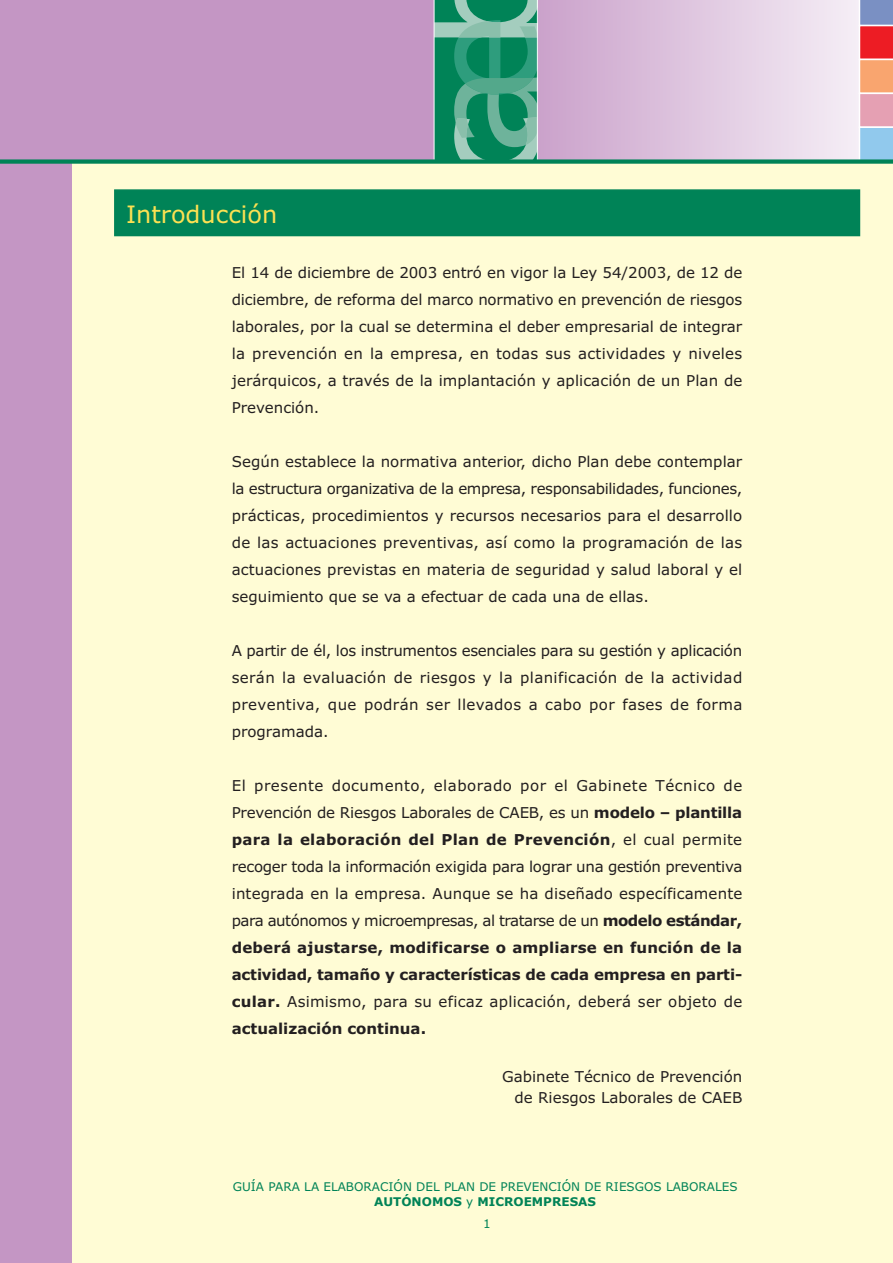
<style>
.page{position:relative;width:893px;height:1263px;background:#fff}
.page>*{position:absolute;margin:0;border:0;box-sizing:border-box;transform-origin:0 0}
.t1{font:24px "Verdana";color:#fce152}
.t2{font:15px/27px "Verdana";letter-spacing:.005em;color:#231f20;text-align:justify}
.t3{font:12px/15px "Verdana";color:#008357;text-align:center}
.s1{font-weight:700}
</style>
<div class="page">
<div style="left:0;top:162px;width:72px;height:1101px;background:#c496c4"></div>
<div style="left:72px;top:163px;width:820px;height:1100px;background:#fffcd5"></div>
<div style="left:114px;top:189px;width:746px;height:47px;background:#008357;border:2px solid #008357"></div>
<svg style="left:538px;top:0;width:320px;height:159px;background:#dfc7e0"></svg>
<hr style="left:892px;top:0;width:1px;height:162px;background:#fbf9fc">
<div style="left:0;top:0;width:487px;height:162px;background:#c496c4"></div>
<svg style="left:433px;top:0;width:105px;height:159px;background:#399c7b"></svg>
<svg style="left:858px;top:0;width:34px;height:159px;background:#cd969f"></svg>
<div style="left:0;top:159px;width:892px;height:5px;background:#008357"></div>
<h1 class="t1" style="left:126px;top:205px;width:153px">Introducción</h1>
<p class="t2" style="left:232px;top:260px;width:512px">El 14 de diciembre de 2003 entró en vigor la Ley 54/2003, de 12 de diciembre, de reforma del marco normativo en prevención de riesgos laborales, por la cual se determina el deber empresarial de integrar la prevención en la empresa, en todas sus actividades y niveles jerárquicos, a través de la implantación y aplicación de un Plan de Prevención.</p>
<p class="t2" style="left:232px;top:449px;width:512px">Según establece la normativa anterior, dicho Plan debe contemplar la estructura organizativa de la empresa, responsabilidades, funciones, prácticas, procedimientos y recursos necesarios para el desarrollo de las actuaciones preventivas, así como la programación de las actuaciones previstas en materia de seguridad y salud laboral y el seguimiento que se va a efectuar de cada una de ellas.</p>
<p class="t2" style="left:232px;top:638px;width:512px">A partir de él, los instrumentos esenciales para su gestión y aplicación serán la evaluación de riesgos y la planificación de la actividad preventiva, que podrán ser llevados a cabo por fases de forma programada.</p>
<p class="t2" style="left:232px;top:773px;width:512px">El presente documento, elaborado por el Gabinete Técnico de Prevención de Riesgos Laborales de CAEB, es un <span class="s1">modelo – plantilla para la elaboración del Plan de Prevención</span>, el cual permite recoger toda la información exigida para lograr una gestión preventiva integrada en la empresa. Aunque se ha diseñado específicamente para autónomos y microempresas, al tratarse de un <span class="s1">modelo estándar, deberá ajustarse, modificarse o ampliarse en función de la actividad, tamaño y características de cada empresa en parti&shy;cular.</span> Asimismo, para su eficaz aplicación, deberá ser objeto de <span class="s1">actualización continua.</span></p>
<p class="t2" style="left:502px;top:1067px;width:242px;line-height:21px;text-align:right">Gabinete Técnico de Prevención de Riesgos Laborales de CAEB</p>
<p class="t3" style="left:233px;top:1180px;width:506px">GUÍA PARA LA ELABORACIÓN DEL PLAN DE PREVENCIÓN DE RIESGOS LABORALES<br><span class="s1">AUTÓNOMOS</span> y <span class="s1">MICROEMPRESAS</span></p>
<p class="t3" style="left:483px;top:1217px;width:9px">1</p>
</div>
